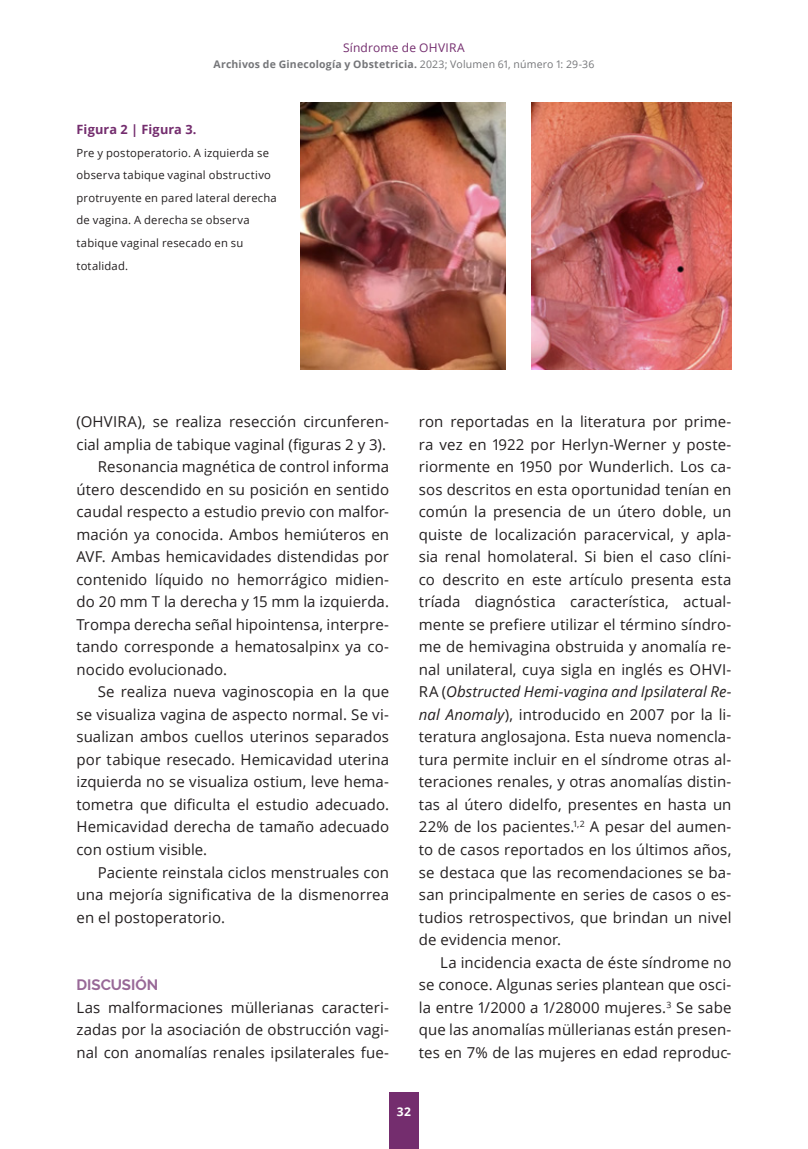
<style>
.page{position:relative;width:808px;height:1149px;background:#fff}
.page>*{position:absolute;margin:0;border:0;box-sizing:border-box;transform-origin:0 0}
.Primero{font:15px/22.5px "Open Sans";letter-spacing:.005em;color:#231f20;text-align:justify}
.sub_1{font:700 15px "Raleway";color:#986897}
.Figura_título{font:700 12.75px "Open Sans";letter-spacing:.01em;color:#742d6e}
.t1{font:12px "Open Sans";letter-spacing:.015em;color:#742d6e}
.t2{font:700 12px "Open Sans";color:#fff}
.Figuras{font:11.25px/22.5px "Open Sans";letter-spacing:.02em;color:#231f20}
.t3{font:700 10.5px "Open Sans";letter-spacing:.02em;color:#757679}
.s1{font-weight:400}
.s2{font-style:italic}
</style>
<div class="page">
<div style="left:389px;top:1092px;width:30px;height:56px;background:#742d6e"></div>
<img style="left:300px;top:102px;width:206px;height:267px">
<img style="left:531px;top:102px;width:200px;height:267px">
<p class="t1" style="left:343px;top:39px;width:123px">Síndrome de OHVIRA</p>
<p class="t3" style="left:213px;top:56px;width:383px">Archivos de Ginecología y Obstetricia. <span class="s1">2023; Volumen 61, número 1: 29-36</span></p>
<p class="Figura_título" style="left:77px;top:121px;width:122px">Figura 2 | Figura 3.</p>
<p class="Figuras" style="left:77px;top:141px;width:202px">Pre y postoperatorio. A izquierda se observa tabique vaginal obstructivo protruyente en pared lateral derecha de vagina. A derecha se observa tabique vaginal resecado en su totalidad.</p>
<p class="Primero" style="left:77px;top:410px;width:314px">(OHVIRA), se realiza resección circunferen&shy;cial amplia de tabique vaginal (figuras 2 y 3).</p>
<p class="Primero" style="left:77px;top:455px;width:314px;text-indent:21px">Resonancia magnética de control informa útero descendido en su posición en sentido caudal respecto a estudio previo con malfor&shy;mación ya conocida. Ambos hemiúteros en AVF. Ambas hemicavidades distendidas por contenido líquido no hemorrágico midien&shy;do 20 mm T la derecha y 15 mm la izquierda.<br>Trompa derecha señal hipointensa, interpre&shy;tando corresponde a hematosalpinx ya co&shy;nocido evolucionado.</p>
<p class="Primero" style="left:77px;top:680px;width:314px;text-indent:21px">Se realiza nueva vaginoscopia en la que se visualiza vagina de aspecto normal. Se vi&shy;sualizan ambos cuellos uterinos separados por tabique resecado. Hemicavidad uterina izquierda no se visualiza ostium, leve hema&shy;tometra que dificulta el estudio adecuado.<br>Hemicavidad derecha de tamaño adecuado con ostium visible.</p>
<p class="Primero" style="left:77px;top:860px;width:314px;text-indent:21px">Paciente reinstala ciclos menstruales con una mejoría significativa de la dismenorrea en el postoperatorio.</p>
<p class="sub_1" style="left:77px;top:975px;width:83px">DISCUSIÓN</p>
<p class="Primero" style="left:77px;top:995px;width:314px">Las malformaciones müllerianas caracteri&shy;zadas por la asociación de obstrucción vagi&shy;nal con anomalías renales ipsilaterales fue-</p>
<p class="Primero" style="left:419px;top:410px;width:314px">ron reportadas en la literatura por prime&shy;ra vez en 1922 por Herlyn-Werner y poste&shy;riormente en 1950 por Wunderlich. Los ca&shy;sos descritos en esta oportunidad tenían en común la presencia de un útero doble, un quiste de localización paracervical, y apla&shy;sia renal homolateral. Si bien el caso clíni&shy;co descrito en este artículo presenta esta tríada diagnóstica característica, actual&shy;mente se prefiere utilizar el término síndro&shy;me de hemivagina obstruida y anomalía re&shy;nal unilateral, cuya sigla en inglés es OHVI-RA (<span class="s2">Obstructed Hemi-vagina and Ipsilateral Re&shy;nal Anomaly</span>), introducido en 2007 por la li&shy;teratura anglosajona. Esta nueva nomencla&shy;tura permite incluir en el síndrome otras al&shy;teraciones renales, y otras anomalías distin&shy;tas al útero didelfo, presentes en hasta un 22% de los pacientes.<sup>1,2</sup> A pesar del aumen&shy;to de casos reportados en los últimos años, se destaca que las recomendaciones se ba&shy;san principalmente en series de casos o es&shy;tudios retrospectivos, que brindan un nivel de evidencia menor.</p>
<p class="Primero" style="left:419px;top:950px;width:314px;text-indent:21px">La incidencia exacta de éste síndrome no se conoce. Algunas series plantean que osci&shy;la entre 1/2000 a 1/28000 mujeres.<sup>3</sup> Se sabe que las anomalías müllerianas están presen&shy;tes en 7% de las mujeres en edad reproduc-</p>
<p class="t2" style="left:397px;top:1102px;width:16px">32</p>
</div>
